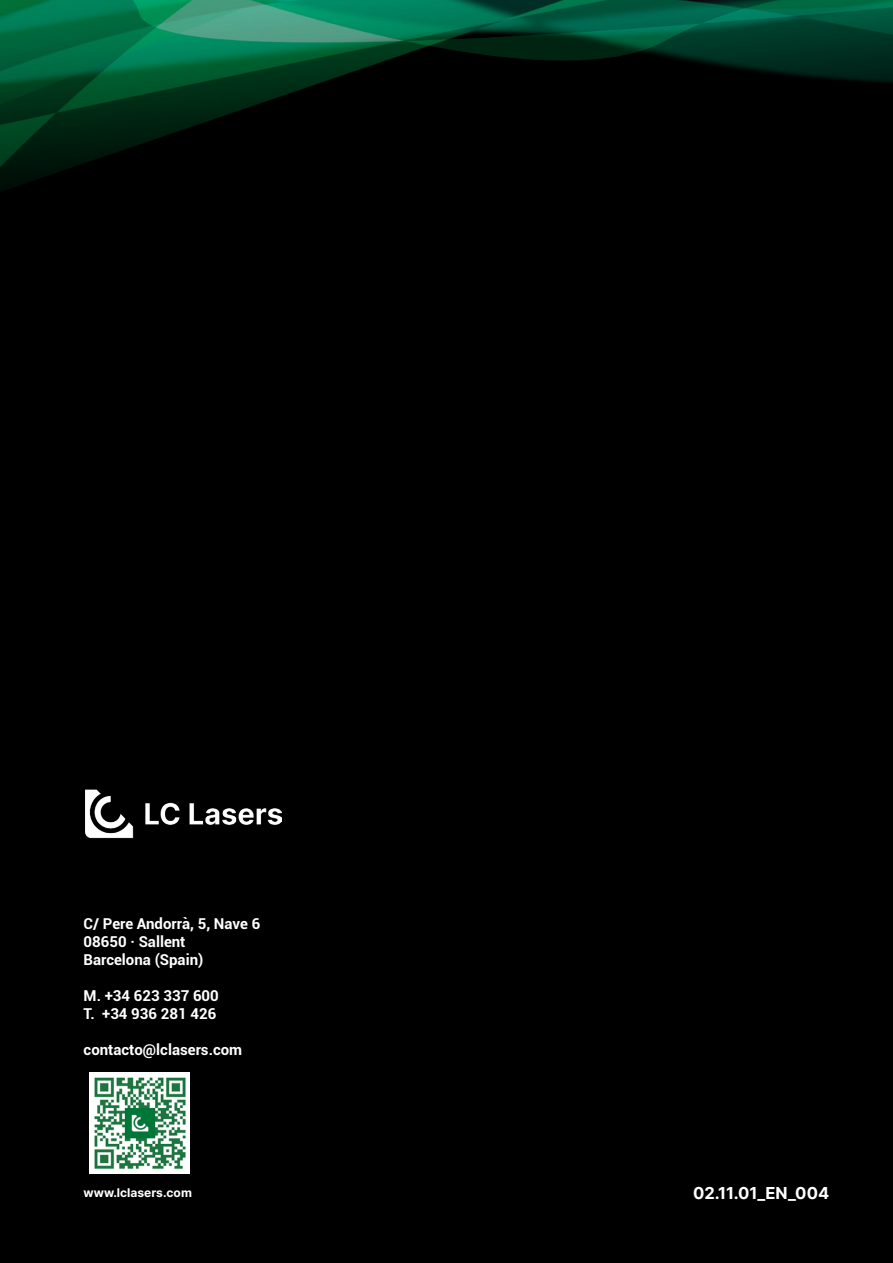
<style>
.page{position:relative;width:893px;height:1263px;background:#000}
.page>*{position:absolute;margin:0;border:0;box-sizing:border-box;transform-origin:0 0}
.t1{font:700 16.5px "Inter";color:#fff}
.t2{font:700 15px "Roboto";color:#fff}
.t3{font:300 15px "Roboto";color:#fff}
.t4{font:700 12px "Inter";color:#fff}
</style>
<div class="page">
<img style="left:0;top:0;width:893px;height:191px">
<p class="t2" style="left:84px;top:913px;width:178px">C/ Pere Andorrà, 5, Nave 6</p>
<p class="t2" style="left:84px;top:931px;width:103px">08650 · Sallent</p>
<p class="t2" style="left:84px;top:949px;width:121px">Barcelona (Spain)</p>
<p class="t2" style="left:84px;top:985px;width:137px">M. +34 623 337 600</p>
<p class="t2" style="left:84px;top:1003px;width:134px">T. +34 936 281 426</p>
<p class="t2" style="left:84px;top:1039px;width:160px">contacto@lclasers.com</p>
<p class="t3" style="left:195px;top:913px;width:62px">5, Nave 6</p>
<p class="t3" style="left:136px;top:931px;width:46px">Sal ent</p>
<p class="t3" style="left:158px;top:949px;width:44px">Spain)</p>
<p class="t3" style="left:149px;top:985px;width:67px">3 337 600</p>
<p class="t3" style="left:167px;top:1003px;width:47px">81 426</p>
<p class="t3" style="left:170px;top:1039px;width:71px">asers.com</p>
<p class="t4" style="left:84px;top:1184px;width:110px">www.lclasers.com</p>
<p class="t1" style="left:693px;top:1181px;width:138px">02.11.01_EN_004</p>
<p class="t1" style="left:698px;top:1181px;width:133px">02.11.01_ES_001</p>
</div>
